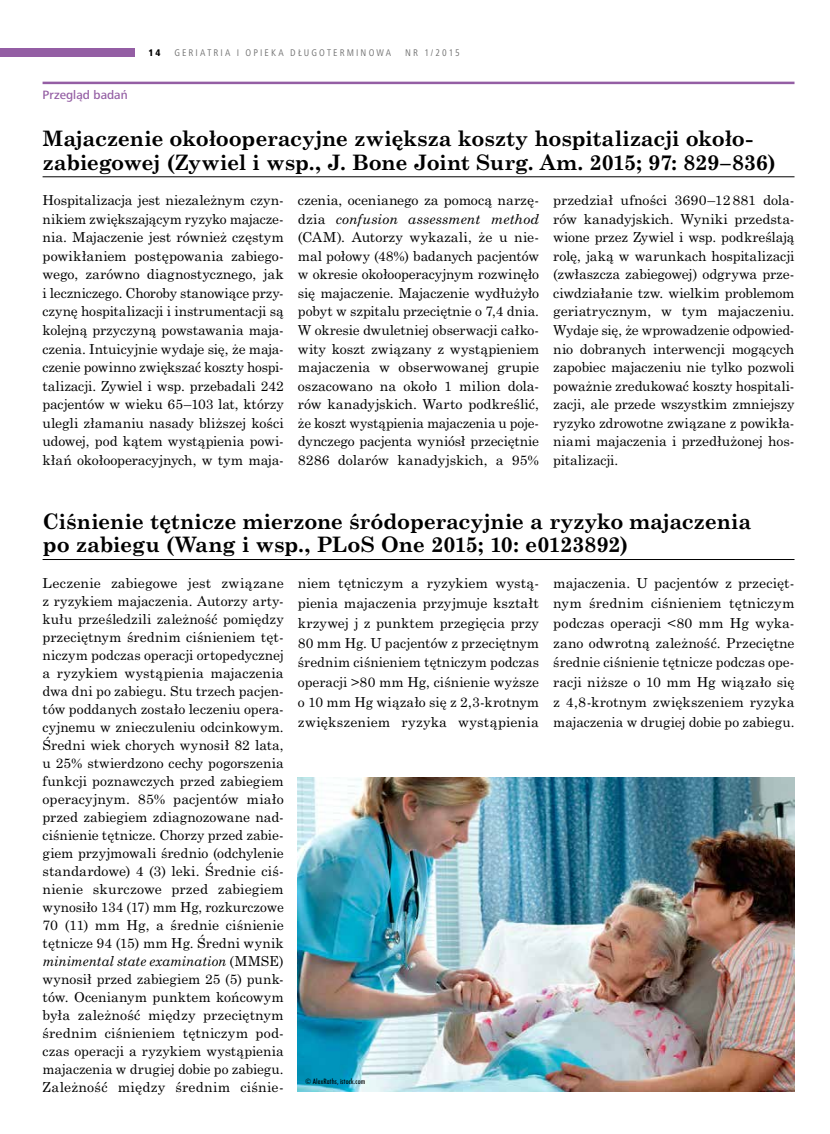
<style>
.page{position:relative;width:830px;height:1134px;background:#fff}
.page>*{position:absolute;margin:0;border:0;box-sizing:border-box;transform-origin:0 0}
.t1{font:700 21.25px/23.4px "Century Schoolbook Pro Greek MP";letter-spacing:-.015em;color:#000}
.t2{font:13.75px/18.5px "Century Schoolbook Pro Greek MP";color:#000;text-align:justify}
.t3{font:500 12.5px "Frutiger Next LTW1 G";letter-spacing:.005em;color:#945ea4}
.t4{font:condensed 10px "Frutiger Next LTW1 G";letter-spacing:.21em;color:#6e6e6e}
.t5{font:800 condensed 10px "Frutiger Next LTW1 G";color:#000}
.t6{font:500 condensed 7.5px "Futurum Ibis EE";letter-spacing:.025em;color:#000}
.s1{font-style:italic}
</style>
<div class="page">
<div style="left:0;top:48px;width:135px;height:9px;background:#945ea4"></div>
<hr style="left:43px;top:82px;width:751px;height:2px;background:#945ea4">
<hr style="left:43px;top:177px;width:751px;height:1px;background:#000">
<hr style="left:43px;top:559px;width:751px;height:1px;background:#000">
<img style="left:298px;top:777px;width:496px;height:314px">
<p class="t5" style="left:148px;top:47px;width:13px">14</p>
<p class="t4" style="left:174px;top:45px;width:218px">GERIATRIA I OPIEKA DŁUGOTERMINOWA</p>
<p class="t4" style="left:405px;top:45px;width:56px">NR 1/2015</p>
<p class="t3" style="left:43px;top:87px;width:87px">Przegląd badań</p>
<h1 class="t1" style="left:43px;top:127px;width:734px">Majaczenie okołooperacyjne zwiększa koszty hospitalizacji około&shy;zabiegowej (Zywiel i wsp., J. Bone Joint Surg. Am. 2015; 97: 829–836)</h1>
<p class="t2" style="left:43px;top:191px;width:242px">Hospitalizacja jest niezależnym czyn&shy;nikiem zwiększającym ryzyko majacze&shy;nia. Majaczenie jest również częstym powikłaniem postępowania zabiego&shy;wego, zarówno diagnostycznego, jak i leczniczego. Choroby stanowiące przy&shy;czynę hospitalizacji i instrumentacji są kolejną przyczyną powstawania maja&shy;czenia. Intuicyjnie wydaje się, że maja&shy;czenie powinno zwiększać koszty hospi&shy;talizacji. Zywiel i wsp. przebadali 242 pacjentów w wieku 65–103 lat, którzy ulegli złamaniu nasady bliższej kości udowej, pod kątem wystąpienia powi&shy;kłań okołooperacyjnych, w tym maja-</p>
<p class="t2" style="left:298px;top:191px;width:242px">czenia, ocenianego za pomocą narzę&shy;dzia <span class="s1">confusion assessment method </span>(CAM). Autorzy wykazali, że u nie&shy;mal połowy (48%) badanych pacjentów w okresie okołooperacyjnym rozwinęło się majaczenie. Majaczenie wydłużyło pobyt w szpitalu przeciętnie o 7,4 dnia.<br>W okresie dwuletniej obserwacji całko&shy;wity koszt związany z wystąpieniem majaczenia w obserwowanej grupie oszacowano na około 1 milion dola&shy;rów kanadyjskich. Warto podkreślić, że koszt wystąpienia majaczenia u poje&shy;dynczego pacjenta wyniósł przeciętnie 8286 dolarów kanadyjskich, a 95%</p>
<p class="t2" style="left:553px;top:191px;width:242px">przedział ufności 3690–12 881 dola&shy;rów kanadyjskich. Wyniki przedsta&shy;wione przez Zywiel i wsp. podkreślają rolę, jaką w warunkach hospitalizacji (zwłaszcza zabiegowej) odgrywa prze&shy;ciwdziałanie tzw. wielkim problemom geriatrycznym, w tym majaczeniu.<br>Wydaje się, że wprowadzenie odpowied&shy;nio dobranych interwencji mogących zapobiec majaczeniu nie tylko pozwoli poważnie zredukować koszty hospitali&shy;zacji, ale przede wszystkim zmniejszy ryzyko zdrowotne związane z powikła&shy;niami majaczenia i przedłużonej hos&shy;pitalizacji.</p>
<h1 class="t1" style="left:43px;top:509px;width:710px">Ciśnienie tętnicze mierzone śródoperacyjnie a ryzyko majaczenia po zabiegu (Wang i wsp., PLoS One 2015; 10: e0123892)</h1>
<p class="t2" style="left:43px;top:574px;width:242px;line-height:18px">Leczenie zabiegowe jest związane z ryzykiem majaczenia. Autorzy arty&shy;kułu prześledzili zależność pomiędzy przeciętnym średnim ciśnieniem tęt&shy;niczym podczas operacji ortopedycznej a ryzykiem wystąpienia majaczenia dwa dni po zabiegu. Stu trzech pacjen&shy;tów poddanych zostało leczeniu opera&shy;cyjnemu w znieczuleniu odcinkowym.<br>Średni wiek chorych wynosił 82 lata, u 25% stwierdzono cechy pogorszenia funkcji poznawczych przed zabiegiem operacyjnym. 85% pacjentów miało przed zabiegiem zdiagnozowane nad&shy;ciśnienie tętnicze. Chorzy przed zabie&shy;giem przyjmowali średnio (odchylenie standardowe) 4 (3) leki. Średnie ciś&shy;nienie skurczowe przed zabiegiem wynosiło 134 (17) mm Hg, rozkurczowe 70 (11) mm Hg, a średnie ciśnienie tętnicze 94 (15) mm Hg. Średni wynik <span class="s1">minimental state examination</span> (MMSE) wynosił przed zabiegiem 25 (5) punk&shy;tów. Ocenianym punktem końcowym była zależność między przeciętnym średnim ciśnieniem tętniczym pod&shy;czas operacji a ryzykiem wystąpienia majaczenia w drugiej dobie po zabiegu.<br>Zależność między średnim ciśnie-</p>
<p class="t2" style="left:298px;top:573px;width:242px;line-height:19.9px">niem tętniczym a ryzykiem wystą&shy;pienia majaczenia przyjmuje kształt krzywej j z punktem przegięcia przy 80 mm Hg. U pacjentów z przeciętnym średnim ciśnieniem tętniczym podczas operacji &gt;80 mm Hg, ciśnienie wyższe o 10 mm Hg wiązało się z 2,3-krotnym zwiększeniem ryzyka wystąpienia</p>
<p class="t6" style="left:305px;top:1077px;width:62px">© AlexRaths, istock.com</p>
<p class="t2" style="left:553px;top:573px;width:242px;line-height:19.9px">majaczenia. U pacjentów z przecięt&shy;nym średnim ciśnieniem tętniczym podczas operacji &lt;80 mm Hg wyka&shy;zano odwrotną zależność. Przeciętne średnie ciśnienie tętnicze podczas ope&shy;racji niższe o 10 mm Hg wiązało się z 4,8-krotnym zwiększeniem ryzyka majaczenia w drugiej dobie po zabiegu.</p>
</div>
